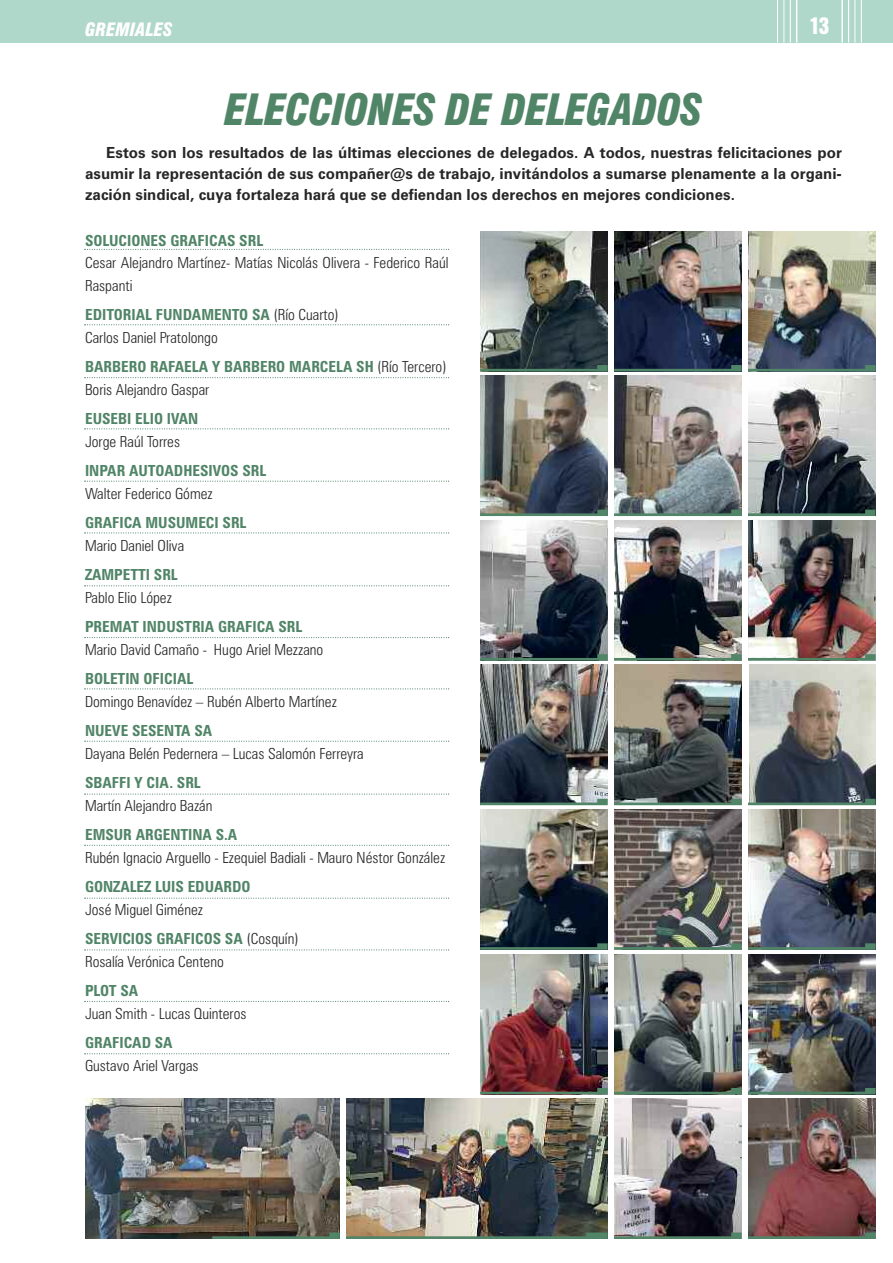
<style>
.page{position:relative;width:893px;height:1263px;background:#fff}
.page>*{position:absolute;margin:0;border:0;box-sizing:border-box;transform-origin:0 0}
.t1{font:italic 900 condensed 42px "Swiss 721 BT";letter-spacing:-.015em;color:#518567}
.t2{font:21px "Swiss 921 BT Regular A";color:#fff}
.t3{font:italic 900 condensed 18px "Swiss 721 BT";color:#fff}
.t4{font:300 condensed 15.3px/22.8px "Zurich BT";color:#272627}
.t5{font:700 15.3px/21px "Zurich BT";color:#272627;text-align:justify}
.t6{font:700 condensed 15.3px "Zurich BT";color:#518567}
.s1{font-weight:700;color:#518567}
</style>
<div class="page">
<div style="left:0;top:0;width:893px;height:43px;background:#afd7ca"></div>
<hr style="left:796px;top:0;width:1px;height:43px;background:#fff">
<hr style="left:790px;top:0;width:1px;height:43px;background:#fff">
<hr style="left:783px;top:0;width:1px;height:43px;background:#fff">
<hr style="left:777px;top:0;width:1px;height:43px;background:#fff">
<hr style="left:841px;top:0;width:2px;height:43px;background:#fff">
<hr style="left:848px;top:0;width:1px;height:43px;background:#fff">
<hr style="left:855px;top:0;width:1px;height:43px;background:#fff">
<hr style="left:861px;top:0;width:1px;height:43px;background:#fff">
<img style="left:480px;top:231px;width:128px;height:134px">
<svg style="left:480px;top:365px;width:128px;height:6px"></svg>
<img style="left:614px;top:231px;width:128px;height:134px">
<svg style="left:614px;top:365px;width:128px;height:6px"></svg>
<img style="left:748px;top:231px;width:128px;height:134px">
<svg style="left:748px;top:365px;width:128px;height:6px"></svg>
<img style="left:480px;top:376px;width:128px;height:134px">
<svg style="left:480px;top:510px;width:128px;height:6px"></svg>
<img style="left:614px;top:376px;width:128px;height:134px">
<svg style="left:614px;top:510px;width:128px;height:6px"></svg>
<img style="left:748px;top:376px;width:128px;height:134px">
<svg style="left:748px;top:510px;width:128px;height:6px"></svg>
<img style="left:480px;top:520px;width:128px;height:134px">
<svg style="left:480px;top:654px;width:128px;height:7px"></svg>
<img style="left:614px;top:520px;width:128px;height:134px">
<svg style="left:614px;top:654px;width:128px;height:7px"></svg>
<img style="left:748px;top:520px;width:128px;height:134px">
<svg style="left:748px;top:654px;width:128px;height:7px"></svg>
<img style="left:480px;top:665px;width:128px;height:134px">
<svg style="left:480px;top:799px;width:128px;height:6px"></svg>
<img style="left:614px;top:665px;width:128px;height:134px">
<svg style="left:614px;top:799px;width:128px;height:6px"></svg>
<img style="left:749px;top:665px;width:127px;height:134px">
<svg style="left:748px;top:799px;width:128px;height:6px"></svg>
<img style="left:480px;top:809px;width:128px;height:134px">
<svg style="left:480px;top:943px;width:128px;height:7px"></svg>
<img style="left:614px;top:809px;width:128px;height:134px">
<svg style="left:614px;top:943px;width:128px;height:7px"></svg>
<img style="left:748px;top:809px;width:128px;height:134px">
<svg style="left:748px;top:943px;width:128px;height:7px"></svg>
<img style="left:480px;top:954px;width:128px;height:134px">
<svg style="left:480px;top:1088px;width:128px;height:6px"></svg>
<img style="left:614px;top:954px;width:128px;height:134px">
<svg style="left:614px;top:1088px;width:128px;height:6px"></svg>
<img style="left:748px;top:954px;width:128px;height:134px">
<svg style="left:748px;top:1088px;width:128px;height:6px"></svg>
<img style="left:346px;top:1099px;width:262px;height:133px">
<svg style="left:346px;top:1232px;width:262px;height:7px;background:#6d7d67"></svg>
<img style="left:85px;top:1099px;width:255px;height:140px">
<svg style="left:212px;top:1232px;width:128px;height:7px"></svg>
<img style="left:614px;top:1099px;width:128px;height:133px">
<svg style="left:614px;top:1232px;width:128px;height:7px"></svg>
<img style="left:748px;top:1099px;width:128px;height:133px">
<svg style="left:748px;top:1232px;width:128px;height:7px"></svg>
<svg style="left:84px;top:249px;width:365px;height:1px"></svg>
<svg style="left:84px;top:324px;width:365px;height:1px"></svg>
<svg style="left:84px;top:377px;width:365px;height:1px"></svg>
<svg style="left:84px;top:428px;width:365px;height:1px"></svg>
<svg style="left:84px;top:481px;width:365px;height:1px"></svg>
<svg style="left:84px;top:532px;width:365px;height:1px"></svg>
<svg style="left:84px;top:585px;width:365px;height:1px"></svg>
<svg style="left:84px;top:637px;width:365px;height:1px"></svg>
<svg style="left:84px;top:688px;width:365px;height:1px"></svg>
<svg style="left:84px;top:741px;width:365px;height:1px"></svg>
<svg style="left:84px;top:793px;width:365px;height:2px"></svg>
<svg style="left:84px;top:845px;width:365px;height:1px"></svg>
<svg style="left:84px;top:897px;width:365px;height:2px"></svg>
<svg style="left:84px;top:949px;width:365px;height:1px"></svg>
<svg style="left:84px;top:1001px;width:365px;height:1px"></svg>
<svg style="left:84px;top:1053px;width:365px;height:1px"></svg>
<p class="t3" style="left:85px;top:20px;width:89px">GREMIALES</p>
<h2 class="t2" style="left:809px;top:14px;width:22px">13</h2>
<h1 class="t1" style="left:225px;top:86px;width:479px">ELECCIONES DE DELEGADOS</h1>
<p class="t5" style="left:85px;top:142px;width:758px;text-indent:21px">Estos son los resultados de las últimas elecciones de delegados. A todos, nuestras felicitaciones por asumir la representación de sus compañer@s de trabajo, invitándolos a sumarse plenamente a la organi&shy;zación sindical, cuya fortaleza hará que se defiendan los derechos en mejores condiciones.</p>
<p class="t6" style="left:85px;top:231px;width:180px">SOLUCIONES GRAFICAS SRL</p>
<p class="t4" style="left:85px;top:252px;width:365px">Cesar Alejandro Martínez- Matías Nicolás Olivera - Federico Raúl<br>Raspanti</p>
<p class="t4" style="left:85px;top:304px;width:255px"><span class="s1">EDITORIAL FUNDAMENTO SA</span> (Río Cuarto)<br>Carlos Daniel Pratolongo</p>
<p class="t4" style="left:85px;top:356px;width:363px"><span class="s1">BARBERO RAFAELA Y BARBERO MARCELA SH</span> (Río Tercero)<br>Boris Alejandro Gaspar</p>
<p class="t6" style="left:85px;top:410px;width:115px">EUSEBI ELIO IVAN</p>
<p class="t4" style="left:85px;top:430px;width:97px">Jorge Raúl Torres</p>
<p class="t6" style="left:85px;top:462px;width:183px">INPAR AUTOADHESIVOS SRL</p>
<p class="t4" style="left:85px;top:482px;width:129px">Walter Federico Gómez</p>
<p class="t6" style="left:85px;top:514px;width:163px">GRAFICA MUSUMECI SRL</p>
<p class="t4" style="left:85px;top:534px;width:101px">Mario Daniel Oliva</p>
<p class="t6" style="left:85px;top:566px;width:94px">ZAMPETTI SRL</p>
<p class="t4" style="left:85px;top:586px;width:88px">Pablo Elio López</p>
<p class="t6" style="left:85px;top:618px;width:219px">PREMAT INDUSTRIA GRAFICA SRL</p>
<p class="t4" style="left:85px;top:638px;width:240px">Mario David Camaño - Hugo Ariel Mezzano</p>
<p class="t6" style="left:85px;top:670px;width:110px">BOLETIN OFICIAL</p>
<p class="t4" style="left:85px;top:690px;width:253px">Domingo Benavídez – Rubén Alberto Martínez</p>
<p class="t6" style="left:85px;top:722px;width:129px">NUEVE SESENTA SA</p>
<p class="t4" style="left:85px;top:742px;width:280px">Dayana Belén Pedernera – Lucas Salomón Ferreyra</p>
<p class="t6" style="left:85px;top:774px;width:117px">SBAFFI Y CIA. SRL</p>
<p class="t4" style="left:85px;top:794px;width:129px">Martín Alejandro Bazán</p>
<p class="t6" style="left:85px;top:826px;width:154px">EMSUR ARGENTINA S.A</p>
<p class="t4" style="left:85px;top:846px;width:362px">Rubén Ignacio Arguello - Ezequiel Badiali - Mauro Néstor González</p>
<p class="t6" style="left:85px;top:878px;width:167px">GONZALEZ LUIS EDUARDO</p>
<p class="t4" style="left:85px;top:895px;width:215px;line-height:29.2px">José Miguel Giménez<br><span class="s1">SERVICIOS GRAFICOS SA</span> (Cosquín)</p>
<p class="t4" style="left:85px;top:950px;width:140px">Rosalía Verónica Centeno</p>
<p class="t6" style="left:85px;top:982px;width:55px">PLOT SA</p>
<p class="t4" style="left:85px;top:1002px;width:163px">Juan Smith - Lucas Quinteros</p>
<p class="t6" style="left:85px;top:1034px;width:89px">GRAFICAD SA</p>
<p class="t4" style="left:85px;top:1054px;width:115px">Gustavo Ariel Vargas</p>
</div>
